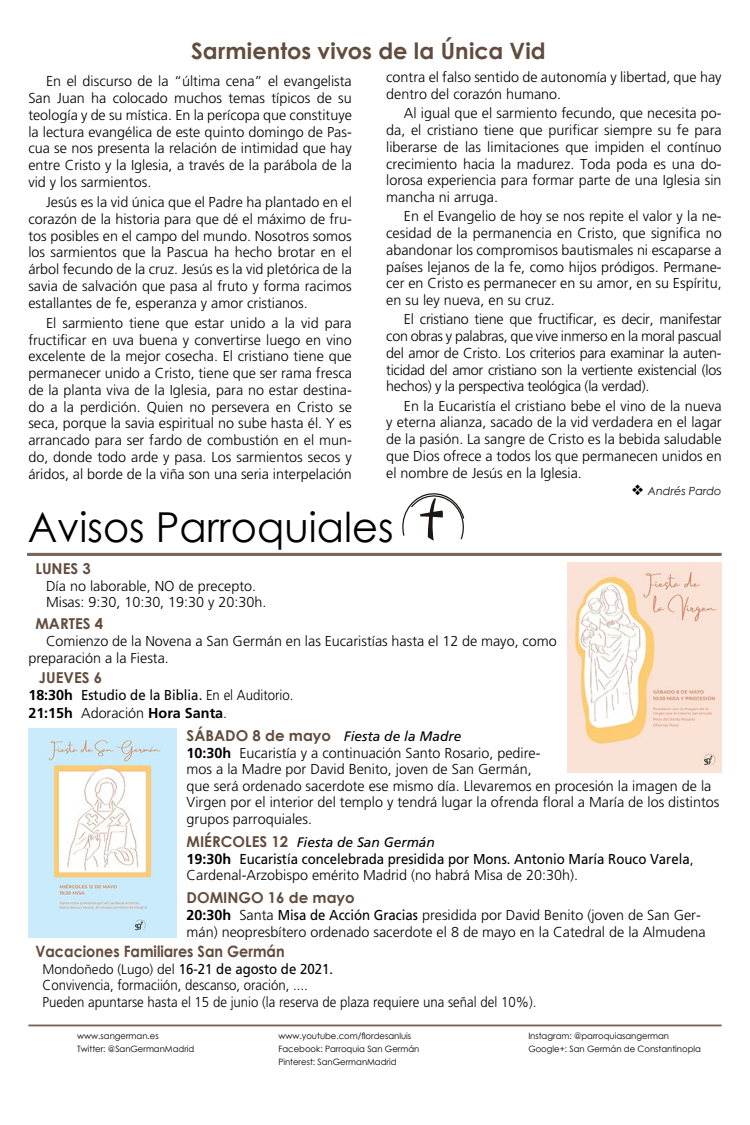
<style>
.page{position:relative;width:750px;height:1125px;background:#fff}
.page>*{position:absolute;margin:0;border:0;box-sizing:border-box;transform-origin:0 0}
.t1{font:41.25px "Century Gothic";color:#000}
.t2{font:700 22.5px "Century Gothic";letter-spacing:.005em;color:#614c3d}
.t3{font:700 15.62px "Century Gothic";color:#614c3d;scale:.92 1}
.t4{font:700 15px "Century Gothic";color:#614c3d}
.t5{font:300 14.38px/16.8px "Frutiger";color:#000;text-align:justify}
.t6{font:300 14.38px/16.5px "Frutiger";color:#000;scale:.92 1}
.t7{font:14.38px/16.5px "Frutiger";color:#000;scale:.92 1}
.t8{font:italic 13.75px "Frutiger";color:#000}
.t9{font:italic 11.25px "Century Gothic";color:#171411}
.t10{font:8.75px "Century Gothic";color:#000}
.s1{color:#000}
.s2{font-weight:700}
.s3{font-weight:400}
.s4{font-family:"Century Gothic";font-weight:700;font-style:normal;font-size:15px;color:#614c3d}
.s5{font-weight:300}
.s6{font-size:13.75px}
</style>
<div class="page">
<hr style="left:28px;top:1025px;width:694px;height:1px;background:#78675a">
<svg style="left:402px;top:493px;width:63px;height:48px"></svg>
<hr style="left:27px;top:553px;width:695px;height:3px;background:#78675a">
<img style="left:28px;top:729px;width:149px;height:208px">
<img style="left:568px;top:562px;width:153px;height:211px">
<h2 class="t2" style="left:191px;top:37px;width:356px">Sarmientos vivos de la Única Vid</h2>
<p class="t5" style="left:28px;top:73px;width:325px;text-indent:18px">En el discurso de la “última cena” el evangelista San Juan ha colocado muchos temas típicos de su teología y de su mística. En la perícopa que constituye la lectura evangélica de este quinto domingo de Pas&shy;cua se nos presenta la relación de intimidad que hay entre Cristo y la Iglesia, a través de la parábola de la vid y los sarmientos.</p>
<p class="t5" style="left:28px;top:194px;width:325px;text-indent:18px">Jesús es la vid única que el Padre ha plantado en el corazón de la historia para que dé el máximo de fru&shy;tos posibles en el campo del mundo. Nosotros somos los sarmientos que la Pascua ha hecho brotar en el árbol fecundo de la cruz. Jesús es la vid pletórica de la savia de salvación que pasa al fruto y forma racimos estallantes de fe, esperanza y amor cristianos.</p>
<p class="t5" style="left:28px;top:315px;width:325px;text-indent:18px">El sarmiento tiene que estar unido a la vid para fructificar en uva buena y convertirse luego en vino excelente de la mejor cosecha. El cristiano tiene que permanecer unido a Cristo, tiene que ser rama fresca de la planta viva de la Iglesia, para no estar destina&shy;do a la perdición. Quien no persevera en Cristo se seca, porque la savia espiritual no sube hasta él. Y es arrancado para ser fardo de combustión en el mun&shy;do, donde todo arde y pasa. Los sarmientos secos y áridos, al borde de la viña son una seria interpelación</p>
<p class="t5" style="left:386px;top:69px;width:337px">contra el falso sentido de autonomía y libertad, que hay dentro del corazón humano.</p>
<p class="t5" style="left:386px;top:105px;width:337px;text-indent:18px">Al igual que el sarmiento fecundo, que necesita po&shy;da, el cristiano tiene que purificar siempre su fe para liberarse de las limitaciones que impiden el contínuo crecimiento hacia la madurez. Toda poda es una do&shy;lorosa experiencia para formar parte de una Iglesia sin mancha ni arruga.</p>
<p class="t5" style="left:386px;top:208px;width:337px;text-indent:18px">En el Evangelio de hoy se nos repite el valor y la ne&shy;cesidad de la permanencia en Cristo, que significa no abandonar los compromisos bautismales ni escaparse a países lejanos de la fe, como hijos pródigos. Permane&shy;cer en Cristo es permanecer en su amor, en su Espíritu, en su ley nueva, en su cruz.</p>
<p class="t5" style="left:386px;top:311px;width:337px;text-indent:18px">El cristiano tiene que fructificar, es decir, manifestar con obras y palabras, que vive inmerso en la moral pascual del amor de Cristo. Los criterios para examinar la auten&shy;ticidad del amor cristiano son la vertiente existencial (los hechos) y la perspectiva teológica (la verdad).</p>
<p class="t5" style="left:386px;top:397px;width:337px;text-indent:18px">En la Eucaristía el cristiano bebe el vino de la nueva y eterna alianza, sacado de la vid verdadera en el lagar de la pasión. La sangre de Cristo es la bebida saludable que Dios ofrece a todos los que permanecen unidos en el nombre de Jesús en la Iglesia.</p>
<p class="t9" style="left:632px;top:484px;width:91px"><span class="s1">❖</span> Andrés Pardo</p>
<h1 class="t1" style="left:28px;top:502px;width:367px">Avisos Parroquiales</h1>
<p class="t4" style="left:35px;top:559px;width:57px">LUNES 3</p>
<p class="t5" style="left:46px;top:577px;width:222px">Día no laborable, NO de precepto.<br>Misas: 9:30, 10:30, 19:30 y 20:30h.</p>
<p class="t4" style="left:35px;top:614px;width:69px">MARTES 4</p>
<p class="t5" style="left:28px;top:632px;width:530px;text-indent:18px">Comienzo de la Novena a San Germán en las Eucaristías hasta el 12 de mayo, como preparación a la Fiesta.</p>
<p class="t4" style="left:39px;top:668px;width:65px">JUEVES 6</p>
<p class="t6" style="left:28px;top:686px;width:290px;line-height:18.1px"><span class="s2">18:30h</span> <span class="s3">Estudio de la Biblia.</span> En el Auditorio.<br><span class="s2">21:15h</span> Adoración <span class="s2">Hora Santa</span>.</p>
<p class="t8" style="left:187px;top:728px;width:276px"><span class="s4">SÁBADO 8 de mayo</span> Fiesta de la Madre</p>
<p class="t5" style="left:187px;top:745px;width:534px;text-align:left"><span class="s2">10:30h</span> Eucaristía y a continuación Santo Rosario, pedire-<br>mos a la Madre por David Benito, joven de San Germán,<br>que será ordenado sacerdote ese mismo día. Llevaremos en procesión la imagen de la Virgen por el interior del templo y tendrá lugar la ofrenda floral a María de los distintos grupos parroquiales.</p>
<p class="t8" style="left:187px;top:834px;width:250px"><span class="s4">MIÉRCOLES 12</span> Fiesta de San Germán</p>
<p class="t7" style="left:187px;top:850px;width:553px"><span class="s2">19:30h</span> Eucaristía concelebrada presidida por Mons. Antonio María Rouco Varela<span class="s5">,<br>Cardenal-Arzobispo emérito Madrid (no habrá Misa de 20:30h).</span></p>
<p class="t4" style="left:187px;top:888px;width:170px">DOMINGO 16 de mayo</p>
<p class="t5" style="left:187px;top:907px;width:521px"><span class="s2">20:30h</span> Santa <span class="s3">Misa de Acción Gracias</span> presidida por David Benito (joven de San Ger&shy;mán) neopresbítero ordenado sacerdote el 8 de mayo en la Catedral de la Almudena</p>
<p class="t3" style="left:35px;top:942px;width:272px">Vacaciones Familiares San Germán</p>
<p class="t6" style="left:43px;top:960px;width:538px"><span class="s6">Mondoñedo (Lugo) del</span> <span class="s3">16-21 de agosto de 2021.<br></span>Convivencia, formaciión, descanso, oración, ....<br>Pueden apuntarse hasta el 15 de junio (la reserva de plaza requiere una señal del 10%).</p>
<p class="t10" style="left:77px;top:1031px;width:83px">www.sangerman.es</p>
<p class="t10" style="left:278px;top:1031px;width:134px">www.youtube.com/flordesanluis</p>
<p class="t10" style="left:528px;top:1031px;width:142px">Instagram: @parroquiasangerman</p>
<p class="t10" style="left:77px;top:1044px;width:119px">Twitter: @SanGermanMadrid</p>
<p class="t10" style="left:278px;top:1044px;width:143px">Facebook: Parroquia San Germán</p>
<p class="t10" style="left:528px;top:1044px;width:174px">Google+: San Germán de Constantinopla</p>
<p class="t10" style="left:278px;top:1057px;width:120px">Pinterest: SanGermanMadrid</p>
</div>
